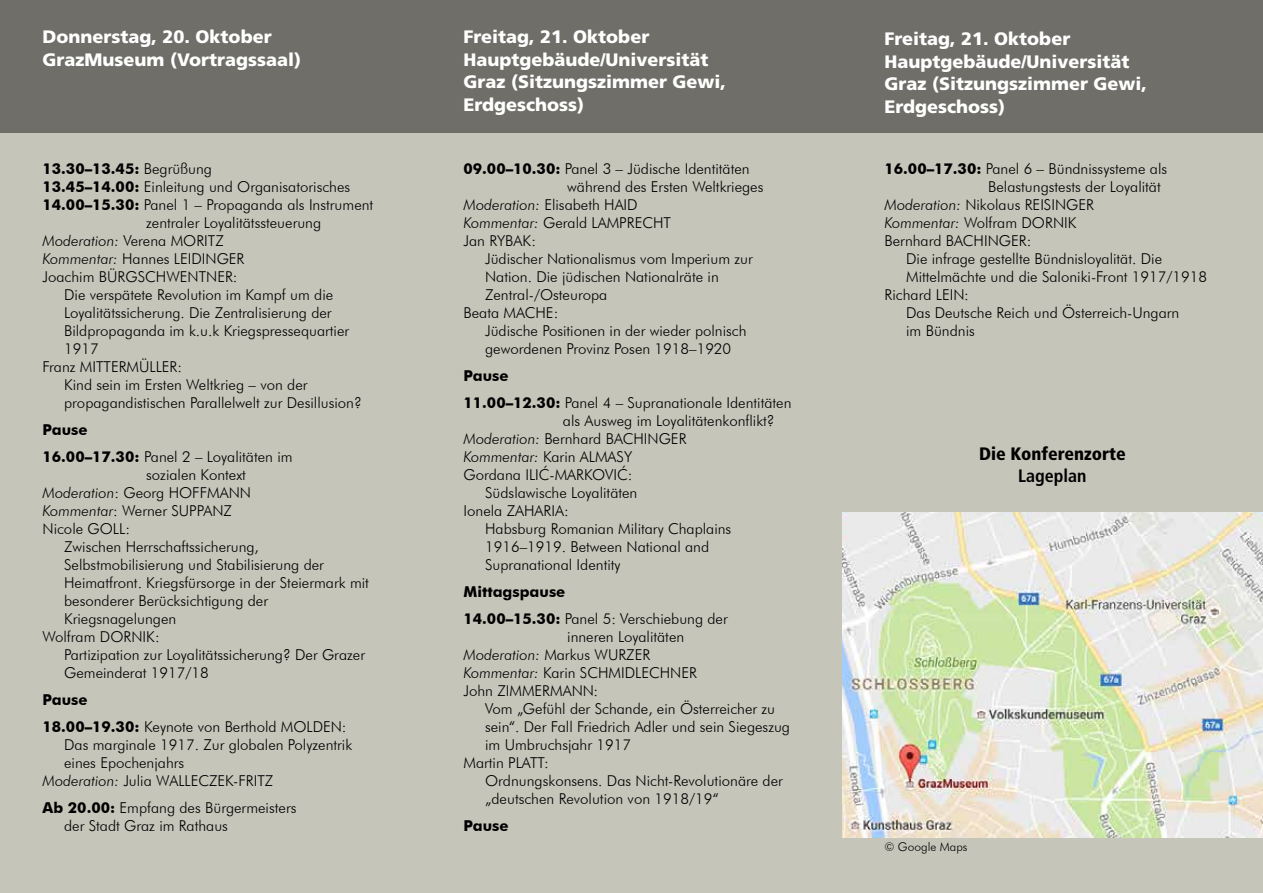
<style>
.page{position:relative;width:1263px;height:893px;background:#fff}
.page>*{position:absolute;margin:0;border:0;box-sizing:border-box;transform-origin:0 0}
.t1{font:19.65px "Times New Roman";color:#000}
.t2{font:900 18px/22.5px "Frutiger LT Std";color:#fff}
.t3{font:900 condensed 18px "Frutiger LT Std";color:#000}
.t4{font:700 condensed 18px "Frutiger LT Std";color:#000}
.t5{font:300 15px/18px "Futura BT";color:#000}
.t6{font:700 15px/27px "Futura BT";color:#000}
.t7{font:300 12px "Futura BT";color:#000}
.s1{font-weight:300}
.s2{font-weight:700}
.s3{font-style:italic}
</style>
<div class="page">
<div style="left:0;top:0;width:1263px;height:134px;background:#6f6e68"></div>
<div style="left:0;top:134px;width:1263px;height:759px;background:#c6c5ba"></div>
<img style="left:842px;top:512px;width:421px;height:326px">
<p class="t2" style="left:43px;top:26px;width:260px">Donnerstag, 20. Oktober<br>GrazMuseum (Vortragssaal)</p>
<p class="t6" style="left:43px;top:155px;width:171px">13.30–13.45: <span class="s1">Begrüßung</span></p>
<p class="t5" style="left:43px;top:177px;width:309px"><span class="s2">13.45–14.00:</span> Einleitung und Organisatorisches</p>
<p class="t5" style="left:43px;top:195px;width:332px"><span class="s2">14.00–15.30:</span> Panel 1 – Propaganda als Instrument</p>
<p class="t5" style="left:146px;top:213px;width:176px">zentraler Loyalitätssteuerung</p>
<p class="t5" style="left:43px;top:231px;width:183px"><span class="s3">Moderation:</span> Verena MORITZ</p>
<p class="t5" style="left:43px;top:249px;width:204px"><span class="s3">Kommentar:</span> Hannes LEIDINGER</p>
<p class="t5" style="left:43px;top:267px;width:197px">Joachim BÜRGSCHWENTNER:</p>
<p class="t5" style="left:64px;top:285px;width:271px">Die verspätete Revolution im Kampf um die</p>
<p class="t5" style="left:64px;top:303px;width:269px">Loyalitätssicherung. Die Zentralisierung der</p>
<p class="t5" style="left:64px;top:321px;width:287px">Bildpropaganda im k.u.k Kriegspressequartier</p>
<p class="t5" style="left:64px;top:339px;width:36px">1917</p>
<p class="t5" style="left:43px;top:357px;width:141px">Franz MITTERMÜLLER:</p>
<p class="t5" style="left:64px;top:375px;width:245px">Kind sein im Ersten Weltkrieg – von der</p>
<p class="t5" style="left:64px;top:393px;width:299px">propagandistischen Parallelwelt zur Desillusion?</p>
<p class="t5" style="left:43px;top:416px;width:252px;line-height:27px"><span class="s2">Pause<br>16.00–17.30:</span> Panel 2 – Loyalitäten im</p>
<p class="t5" style="left:43px;top:465px;width:210px;text-indent:104px">sozialen Kontext<br><span class="s3">Moderation</span>: Georg HOFFMANN<br><span class="s3">Kommentar</span>: Werner SUPPANZ<br>Nicole GOLL:</p>
<p class="t5" style="left:64px;top:537px;width:196px">Zwischen Herrschaftssicherung,</p>
<p class="t5" style="left:64px;top:555px;width:261px">Selbstmobilisierung und Stabilisierung der</p>
<p class="t5" style="left:64px;top:573px;width:306px">Heimatfront. Kriegsfürsorge in der Steiermark mit</p>
<p class="t5" style="left:64px;top:591px;width:205px">besonderer Berücksichtigung der</p>
<p class="t5" style="left:64px;top:609px;width:114px">Kriegsnagelungen</p>
<p class="t5" style="left:43px;top:627px;width:119px">Wolfram DORNIK:</p>
<p class="t5" style="left:64px;top:645px;width:302px">Partizipation zur Loyalitätssicherung? Der Grazer</p>
<p class="t5" style="left:64px;top:663px;width:146px">Gemeinderat 1917/18</p>
<p class="t5" style="left:43px;top:686px;width:305px;line-height:27px"><span class="s2">Pause<br>18.00–19.30:</span> Keynote von Berthold MOLDEN:</p>
<p class="t5" style="left:64px;top:735px;width:290px">Das marginale 1917. Zur globalen Polyzentrik</p>
<p class="t5" style="left:64px;top:753px;width:122px">eines Epochenjahrs</p>
<p class="t5" style="left:43px;top:771px;width:232px"><span class="s3">Moderation:</span> Julia WALLECZEK-FRITZ</p>
<p class="t5" style="left:64px;top:798px;width:234px;text-indent:-22px"><span class="s2">Ab 20.00:</span> Empfang des Bürgermeisters der Stadt Graz im Rathaus</p>
<p class="t2" style="left:463px;top:26px;width:264px">Freitag, 21. Oktober<br>Hauptgebäude/Universität<br>Graz (Sitzungszimmer Gewi,<br>Erdgeschoss)</p>
<p class="t5" style="left:463px;top:159px;width:288px"><span class="s2">09.00–10.30:</span> Panel 3 – Jüdische Identitäten</p>
<p class="t5" style="left:567px;top:177px;width:198px">während des Ersten Weltkrieges</p>
<p class="t5" style="left:463px;top:195px;width:176px"><span class="s3">Moderation:</span> Elisabeth HAID</p>
<p class="t5" style="left:463px;top:213px;width:209px"><span class="s3">Kommentar:</span> Gerald LAMPRECHT</p>
<p class="t5" style="left:463px;top:231px;width:74px">Jan RYBAK:</p>
<p class="t5" style="left:485px;top:249px;width:269px">Jüdischer Nationalismus vom Imperium zur</p>
<p class="t5" style="left:485px;top:267px;width:235px">Nation. Die jüdischen Nationalräte in</p>
<p class="t5" style="left:485px;top:285px;width:124px">Zentral-/Osteuropa</p>
<p class="t5" style="left:463px;top:303px;width:97px">Beata MACHE:</p>
<p class="t5" style="left:485px;top:321px;width:263px">Jüdische Positionen in der wieder polnisch</p>
<p class="t5" style="left:485px;top:339px;width:248px">gewordenen Provinz Posen 1918–1920</p>
<p class="t5" style="left:463px;top:362px;width:329px;line-height:27px"><span class="s2">Pause<br>11.00–12.30:</span> Panel 4 – Supranationale Identitäten</p>
<p class="t5" style="left:563px;top:411px;width:213px">als Ausweg im Loyalitätenkonflikt?</p>
<p class="t5" style="left:463px;top:429px;width:225px"><span class="s3">Moderation:</span> Bernhard BACHINGER</p>
<p class="t5" style="left:463px;top:447px;width:170px"><span class="s3">Kommentar:</span> Karin ALMASY</p>
<p class="t5" style="left:463px;top:465px;width:170px">Gordana ILIĆ-MARKOVIĆ:</p>
<p class="t5" style="left:485px;top:483px;width:154px">Südslawische Loyalitäten</p>
<p class="t5" style="left:463px;top:501px;width:107px">Ionela ZAHARIA:</p>
<p class="t5" style="left:485px;top:519px;width:248px">Habsburg Romanian Military Chaplains</p>
<p class="t5" style="left:485px;top:537px;width:226px">1916–1919. Between National and</p>
<p class="t5" style="left:485px;top:555px;width:137px">Supranational Identity</p>
<p class="t6" style="left:463px;top:578px;width:266px">Mittagspause<br>14.00–15.30: <span class="s1">Panel 5: Verschiebung der</span></p>
<p class="t5" style="left:463px;top:627px;width:235px;text-indent:104px">inneren Loyalitäten<br><span class="s3">Moderation:</span> Markus WURZER<br><span class="s3">Kommentar:</span> Karin SCHMIDLECHNER<br>John ZIMMERMANN:</p>
<p class="t5" style="left:485px;top:699px;width:292px">Vom „Gefühl der Schande, ein Österreicher zu</p>
<p class="t5" style="left:485px;top:717px;width:306px">sein“. Der Fall Friedrich Adler und sein Siegeszug</p>
<p class="t5" style="left:485px;top:735px;width:147px">im Umbruchsjahr 1917</p>
<p class="t5" style="left:463px;top:753px;width:87px">Martin PLATT:</p>
<p class="t5" style="left:485px;top:771px;width:299px">Ordnungskonsens. Das Nicht-Revolutionäre der</p>
<p class="t5" style="left:485px;top:789px;width:235px">„deutschen Revolution von 1918/19“</p>
<p class="t6" style="left:463px;top:812px;width:47px">Pause</p>
<h1 class="t1" style="left:569px;top:340px;width:231px">GrazMuseum - Google Maps</h1>
<p class="t2" style="left:884px;top:28px;width:264px">Freitag, 21. Oktober<br>Hauptgebäude/Universität<br>Graz (Sitzungszimmer Gewi,<br>Erdgeschoss)</p>
<p class="t5" style="left:884px;top:160px;width:284px"><span class="s2">16.00–17.30:</span> Panel 6 – Bündnissysteme als</p>
<p class="t5" style="left:988px;top:178px;width:174px">Belastungstests der Loyalität</p>
<p class="t5" style="left:884px;top:196px;width:211px"><span class="s3">Moderation:</span> Nikolaus REISINGER</p>
<p class="t5" style="left:884px;top:214px;width:193px"><span class="s3">Kommentar:</span> Wolfram DORNIK</p>
<p class="t5" style="left:884px;top:232px;width:148px">Bernhard BACHINGER:</p>
<p class="t5" style="left:906px;top:250px;width:257px">Die infrage gestellte Bündnisloyalität. Die</p>
<p class="t5" style="left:906px;top:268px;width:302px">Mittelmächte und die Saloniki-Front 1917/1918</p>
<p class="t5" style="left:884px;top:286px;width:86px">Richard LEIN:</p>
<p class="t5" style="left:906px;top:304px;width:275px">Das Deutsche Reich und Österreich-Ungarn</p>
<p class="t5" style="left:906px;top:322px;width:70px">im Bündnis</p>
<p class="t3" style="left:979px;top:443px;width:148px">Die Konferenzorte</p>
<p class="t4" style="left:1018px;top:465px;width:70px">Lageplan</p>
<p class="t7" style="left:884px;top:839px;width:84px">© Google Maps</p>
</div>
